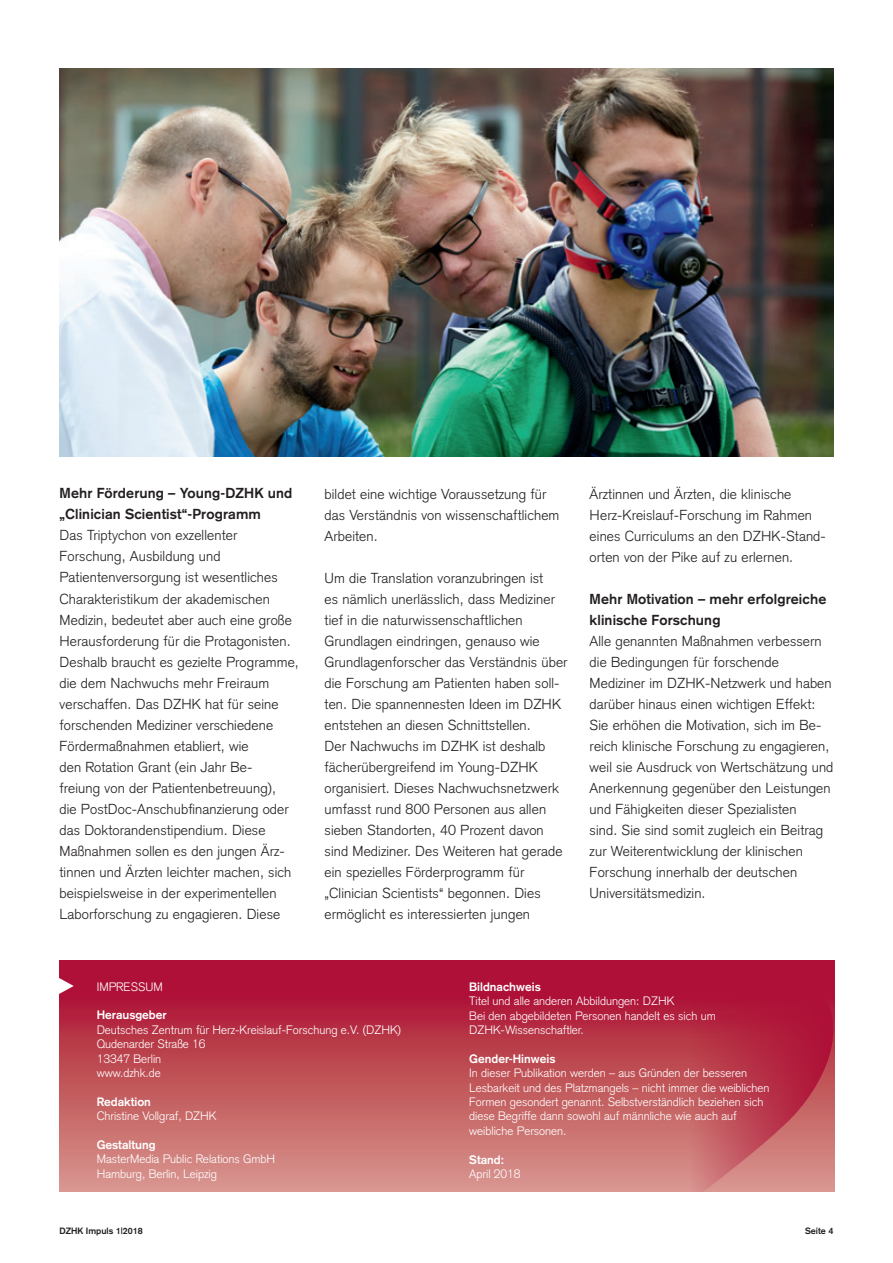
<style>
.page{position:relative;width:893px;height:1263px;background:#fff}
.page>*{position:absolute;margin:0;border:0;box-sizing:border-box;transform-origin:0 0}
.t1{font:300 14.25px/21px "Akzidenz Grotesk";letter-spacing:.01em;color:#231f20}
.t2{font:700 14.25px/21px "Akzidenz Grotesk";letter-spacing:.01em;color:#231f20}
.t3{font:300 12px/14.4px "Akzidenz Grotesk";color:#fff}
.t4{font:700 12px "Akzidenz Grotesk";color:#fff}
.t5{font:700 9px "Akzidenz Grotesk";color:#231f20}
</style>
<div class="page">
<div style="left:60px;top:960px;width:775px;height:231px;background:linear-gradient(to bottom,#a80229,#d79a8b)"></div>
<svg style="left:551px;top:960px;width:283px;height:231px;background:#bd4656"></svg>
<img style="left:60px;top:68px;width:773px;height:388px">
<svg style="left:59px;top:978px;width:15px;height:16px"></svg>
<p class="t2" style="left:60px;top:483px;width:234px">Mehr Förderung – Young-DZHK und „Clinician Scientist“-Programm</p>
<p class="t1" style="left:60px;top:525px;width:241px">Das Triptychon von exzellenter Forschung, Ausbildung und Patientenversorgung ist wesentliches Charakteristikum der akademischen Medizin, bedeutet aber auch eine große Herausforderung für die Protagonisten.<br>Deshalb braucht es gezielte Programme, die dem Nachwuchs mehr Freiraum verschaffen. Das DZHK hat für seine forschenden Mediziner verschiedene Fördermaßnahmen etabliert, wie<br>den Rotation Grant (ein Jahr Be-<br>freiung von der Patientenbetreuung),<br>die PostDoc-Anschubfinanzierung oder das Doktorandenstipendium. Diese Maßnahmen sollen es den jungen Ärz&shy;tinnen und Ärzten leichter machen, sich beispielsweise in der experimentellen Laborforschung zu engagieren. Diese</p>
<p class="t1" style="left:325px;top:483px;width:236px">bildet eine wichtige Voraussetzung für das Verständnis von wissenschaftlichem<br>Arbeiten.</p>
<p class="t1" style="left:325px;top:567px;width:244px">Um die Translation voranzubringen ist<br>es nämlich unerlässlich, dass Mediziner tief in die naturwissenschaftlichen Grundlagen eindringen, genauso wie Grundlagenforscher das Verständnis über die Forschung am Patienten haben soll&shy;ten. Die spannennesten Ideen im DZHK entstehen an diesen Schnittstellen.<br>Der Nachwuchs im DZHK ist deshalb fächerübergreifend im Young-DZHK organisiert. Dieses Nachwuchsnetzwerk umfasst rund 800 Personen aus allen sieben Standorten, 40 Prozent davon sind Mediziner. Des Weiteren hat gerade ein spezielles Förderprogramm für „Clinician Scientists“ begonnen. Dies ermöglicht es interessierten jungen</p>
<p class="t1" style="left:590px;top:483px;width:238px">Ärztinnen und Ärzten, die klinische Herz-Kreislauf-Forschung im Rahmen eines Curriculums an den DZHK-Stand&shy;orten von der Pike auf zu erlernen.</p>
<p class="t2" style="left:590px;top:588px;width:238px">Mehr Motivation – mehr erfolgreiche klinische Forschung</p>
<p class="t1" style="left:590px;top:630px;width:245px">Alle genannten Maßnahmen verbessern die Bedingungen für forschende Mediziner im DZHK-Netzwerk und haben darüber hinaus einen wichtigen Effekt:<br>Sie erhöhen die Motivation, sich im Be&shy;reich klinische Forschung zu engagieren, weil sie Ausdruck von Wertschätzung und Anerkennung gegenüber den Leistungen und Fähigkeiten dieser Spezialisten<br>sind. Sie sind somit zugleich ein Beitrag zur Weiterentwicklung der klinischen Forschung innerhalb der deutschen Universitätsmedizin.</p>
<p class="t3" style="left:97px;top:979px;width:67px">IMPRESSUM</p>
<p class="t4" style="left:97px;top:1008px;width:72px">Herausgeber</p>
<p class="t3" style="left:97px;top:1022px;width:306px">Deutsches Zentrum für Herz-Kreislauf-Forschung e.V. (DZHK)<br>Qudenarder Straße 16<br>13347 Berlin<br>www.dzhk.de</p>
<p class="t4" style="left:97px;top:1094px;width:56px">Redaktion</p>
<p class="t3" style="left:97px;top:1109px;width:121px">Christine Vollgraf, DZHK</p>
<p class="t4" style="left:97px;top:1138px;width:60px">Gestaltung</p>
<p class="t3" style="left:97px;top:1152px;width:180px">MasterMedia Public Relations GmbH<br>Hamburg, Berlin, Leipzig</p>
<p class="t5" style="left:60px;top:1225px;width:85px">DZHK Impuls 1|2018</p>
<p class="t4" style="left:469px;top:979px;width:73px">Bildnachweis</p>
<p class="t3" style="left:469px;top:994px;width:248px">Titel und alle anderen Abbildungen: DZHK<br>Bei den abgebildeten Personen handelt es sich um<br>DZHK-Wissenschaftler.</p>
<p class="t4" style="left:469px;top:1051px;width:88px">Gender-Hinweis</p>
<p class="t3" style="left:469px;top:1066px;width:302px">In dieser Publikation werden – aus Gründen der besseren Lesbarkeit und des Platzmangels – nicht immer die weiblichen Formen gesondert genannt. Selbstverständlich beziehen sich diese Begriffe dann sowohl auf männliche wie auch auf weibliche Personen.</p>
<p class="t4" style="left:469px;top:1152px;width:36px">Stand:</p>
<p class="t3" style="left:469px;top:1167px;width:53px">April 2018</p>
<p class="t5" style="left:805px;top:1225px;width:30px">Seite 4</p>
</div>
